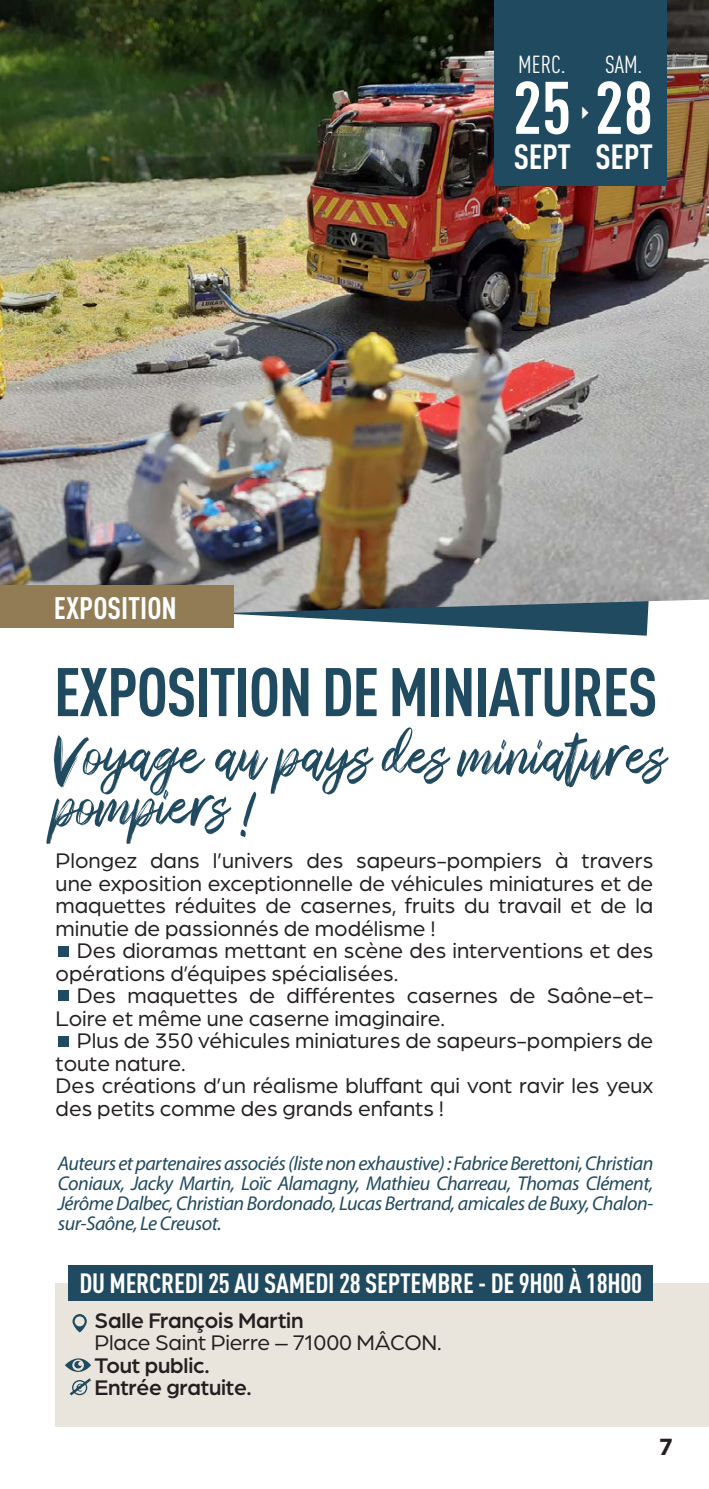
<style>
.page{position:relative;width:709px;height:1489px;background:#fff}
.page>*{position:absolute;margin:0;border:0;box-sizing:border-box;transform-origin:0 0}
.t1{font:700 73px "DIN Cond";color:#fff}
.t2{font:700 67.5px "DIN Cond";letter-spacing:-.02em;color:#204a5f}
.t3{font:50px "Sparose";color:#204a5f}
.t4{font:700 34.5px "DIN Cond";letter-spacing:-.01em;color:#fff}
.t5{font:700 30.75px "DIN Cond";color:#fff}
.t6{font:700 27.5px "DIN Cond";letter-spacing:-.01em;color:#fff}
.t7{font:700 25px "Myriad Pro";color:#231f20}
.t8{font:24.25px "DIN Cond";color:#fff}
.t9{font:22.5px/22.5px "Arboria";color:#231f20}
.t10{font:500 22.5px "Arboria";letter-spacing:-.01em;color:#231f20}
.t11{font:italic 20px/20px "Myriad Pro";letter-spacing:-.025em;color:#204a5f;text-align:justify}
</style>
<div class="page">
<svg style="left:329px;top:619px;width:319px;height:16px"></svg>
<img style="left:0;top:0;width:709px;height:619px">
<div style="left:56px;top:1282px;width:653px;height:143px;background:#e9e5dd"></div>
<div style="left:0;top:586px;width:234px;height:42px;background:#917c55"></div>
<div style="left:494px;top:0;width:172px;height:186px;background:#204a5f"></div>
<div style="left:68px;top:1264px;width:585px;height:36px;background:#204a5f"></div>
<svg style="left:72px;top:1314px;width:15px;height:18px"></svg>
<svg style="left:65px;top:1358px;width:26px;height:38px"></svg>
<div style="left:58px;top:945px;width:11px;height:11px;background:#204a5f"></div>
<div style="left:58px;top:990px;width:11px;height:10px;background:#204a5f"></div>
<div style="left:58px;top:1036px;width:11px;height:10px;background:#204a5f"></div>
<p class="t5" style="left:54px;top:589px;width:124px">EXPOSITION</p>
<p class="t8" style="left:518px;top:50px;width:49px">MERC.</p>
<p class="t8" style="left:605px;top:50px;width:39px">SAM.</p>
<p class="t1" style="left:512px;top:63px;width:142px">25 28</p>
<p class="t4" style="left:514px;top:135px;width:59px">SEPT</p>
<p class="t4" style="left:595px;top:135px;width:59px">SEPT</p>
<p class="t2" style="left:54px;top:651px;width:605px">EXPOSITION DE MINIATURES</p>
<p class="t3" style="left:54px;top:721px;width:613px">Voyage au pays des miniatures</p>
<p class="t3" style="left:54px;top:771px;width:206px">pompiers !</p>
<p class="t9" style="left:56px;top:848px;width:599px;text-align:justify">Plongez dans l’univers des sapeurs-pompiers à travers une exposition exceptionnelle de véhicules miniatures et de maquettes réduites de casernes, fruits du travail et de la minutie de passionnés de modélisme !</p>
<p class="t9" style="left:56px;top:938px;width:599px;text-indent:21px">Des dioramas mettant en scène des interventions et des opérations d’équipes spécialisées.</p>
<p class="t9" style="left:56px;top:983px;width:599px;text-indent:21px">Des maquettes de différentes casernes de Saône-et-<br>Loire et même une caserne imaginaire.</p>
<p class="t9" style="left:56px;top:1028px;width:599px;text-indent:21px">Plus de 350 véhicules miniatures de sapeurs-pompiers de toute nature.</p>
<p class="t9" style="left:56px;top:1073px;width:599px">Des créations d’un réalisme bluffant qui vont ravir les yeux des petits comme des grands enfants !</p>
<p class="t11" style="left:58px;top:1152px;width:597px">Auteurs et partenaires associés (liste non exhaustive) : Fabrice Berettoni, Christian Coniaux, Jacky Martin, Loïc Alamagny, Mathieu Charreau, Thomas Clément, Jérôme Dalbec, Christian Bordonado, Lucas Bertrand, amicales de Buxy, Chalon&shy;sur-Saône, Le Creusot.</p>
<p class="t6" style="left:79px;top:1265px;width:564px">DU MERCREDI 25 AU SAMEDI 28 SEPTEMBRE - DE 9H00 À 18H00</p>
<p class="t10" style="left:95px;top:1304px;width:210px">Salle François Martin</p>
<p class="t9" style="left:95px;top:1330px;width:348px">Place Saint Pierre – 71000 MÂCON.</p>
<p class="t10" style="left:95px;top:1349px;width:116px">Tout public.</p>
<p class="t10" style="left:95px;top:1372px;width:159px">Entrée gratuite.</p>
<p class="t7" style="left:659px;top:1429px;width:15px">7</p>
</div>
